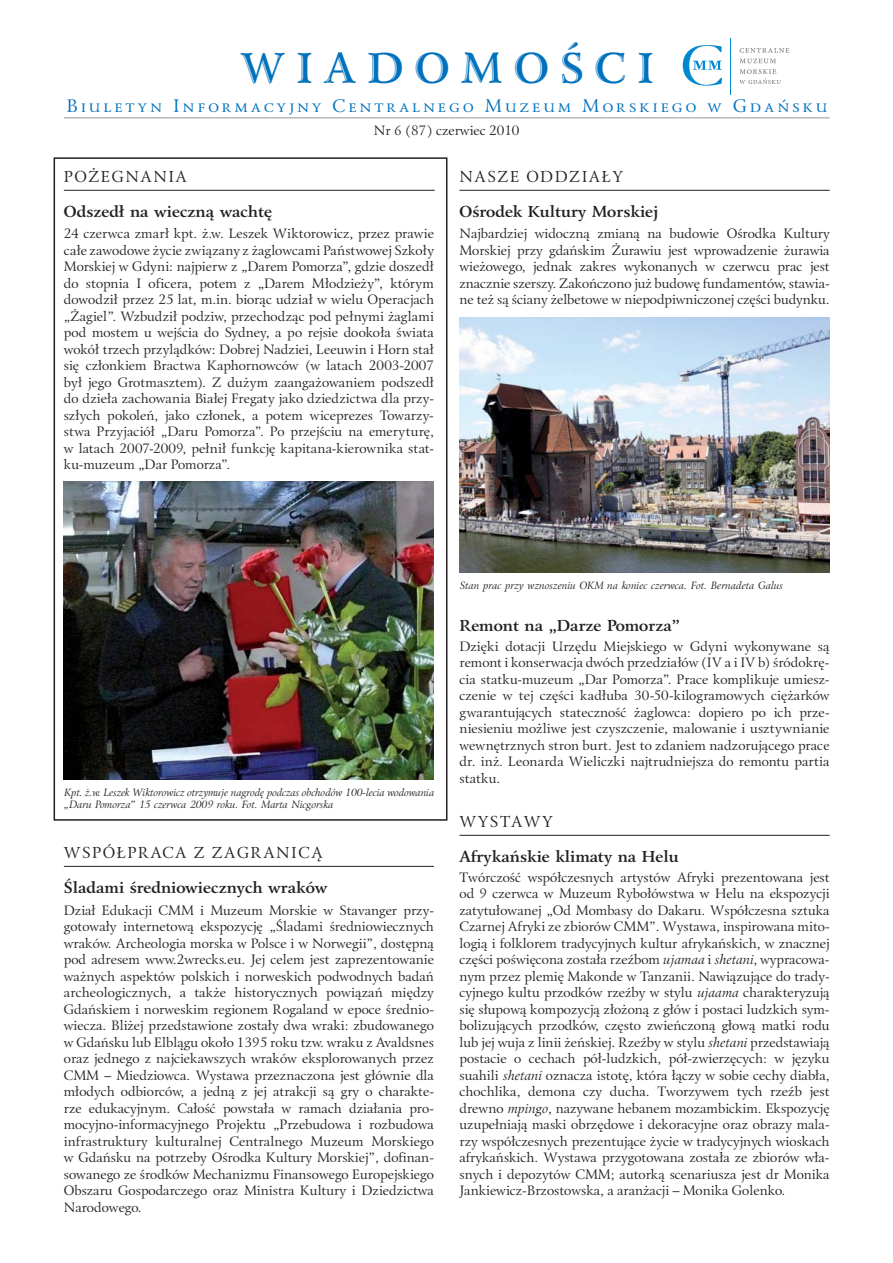
<style>
.page{position:relative;width:893px;height:1263px;background:#fff}
.page>*{position:absolute;margin:0;border:0;box-sizing:border-box;transform-origin:0 0}
.t1{font:45px "Eunice EFN Handtooled";letter-spacing:.25em;color:#0071bc}
.t2{font:18px "Eunice EFN";letter-spacing:.19em;color:#0071bc}
.t3{font:700 15.75px "Eunice EFN";color:#231f20}
.t4{font:15.75px "Eunice EFN";letter-spacing:.28em;color:#231f20}
.t5{font:15.75px "Eunice EFN";letter-spacing:.25em;color:#231f20}
.t6{font:13.5px/16.5px "Eunice EFN";color:#231f20;text-align:justify}
.t7{font:italic 10.5px/12px "Eunice EFN";letter-spacing:-.01em;color:#231f20}
.s1{font-style:italic}
</style>
<div class="page">
<div style="left:54px;top:157px;width:393px;height:664px;border:2px solid #231f20"></div>
<hr style="left:64px;top:118px;width:765px;height:1px;background:#939598">
<hr style="left:64px;top:190px;width:370px;height:1px;background:#231f20">
<svg style="left:739px;top:48px;width:50px;height:5px"></svg>
<svg style="left:740px;top:59px;width:36px;height:4px"></svg>
<svg style="left:739px;top:69px;width:41px;height:15px"></svg>
<svg style="left:682px;top:45px;width:40px;height:41px"></svg>
<hr style="left:730px;top:38px;width:1px;height:56px;background:#0089cf">
<img style="left:64px;top:482px;width:370px;height:297px">
<hr style="left:64px;top:866px;width:370px;height:1px;background:#231f20">
<hr style="left:459px;top:190px;width:370px;height:1px;background:#231f20">
<img style="left:459px;top:317px;width:370px;height:255px">
<hr style="left:459px;top:835px;width:370px;height:1px;background:#231f20">
<h1 class="t1" style="left:240px;top:52px;width:415px">WIADOMOŚCI</h1>
<h2 class="t2" style="left:66px;top:97px;width:762px">BIULETYN INFORMACYJNY CENTRALNEGO MUZEUM MORSKIEGO W GDAŃSKU</h2>
<p class="t4" style="left:64px;top:169px;width:122px">POŻEGNANIA</p>
<p class="t3" style="left:64px;top:202px;width:210px">Odszedł na wieczną wachtę</p>
<p class="t6" style="left:374px;top:123px;width:147px">Nr 6 (87) czerwiec 2010</p>
<p class="t4" style="left:459px;top:169px;width:162px">NASZE ODDZIAŁY</p>
<p class="t3" style="left:459px;top:202px;width:200px">Ośrodek Kultury Morskiej</p>
<p class="t6" style="left:64px;top:226px;width:371px">24 czerwca zmarł kpt. ż.w. Leszek Wiktorowicz, przez prawie całe zawodowe życie związany z żaglowcami Państwowej Szkoły Morskiej w Gdyni: najpierw z „Darem Pomorza”, gdzie doszedł do stopnia I oficera, potem z „Darem Młodzieży”, którym dowodził przez 25 lat, m.in. biorąc udział w wielu Operacjach „Żagiel”. Wzbudził podziw, przechodząc pod pełnymi żaglami pod mostem u wejścia do Sydney, a po rejsie dookoła świata wokół trzech przylądków: Dobrej Nadziei, Leeuwin i Horn stał się członkiem Bractwa Kaphornowców (w latach 2003-2007 był jego Grotmasztem). Z dużym zaangażowaniem podszedł do dzieła zachowania Białej Fregaty jako dziedzictwa dla przy&shy;szłych pokoleń, jako członek, a potem wiceprezes Towarzy&shy;stwa Przyjaciół „Daru Pomorza”. Po przejściu na emeryturę, w latach 2007-2009, pełnił funkcję kapitana-kierownika stat&shy;ku-muzeum „Dar Pomorza”.</p>
<p class="t6" style="left:459px;top:226px;width:371px">Najbardziej widoczną zmianą na budowie Ośrodka Kultury Morskiej przy gdańskim Żurawiu jest wprowadzenie żurawia wieżowego, jednak zakres wykonanych w czerwcu prac jest znacznie szerszy. Zakończono już budowę fundamentów, stawia&shy;ne też są ściany żelbetowe w niepodpiwniczonej części budynku.</p>
<p class="t7" style="left:64px;top:787px;width:371px">Kpt. ż.w. Leszek Wiktorowicz otrzymuje nagrodę podczas obchodów 100-lecia wodowania „Daru Pomorza” 15 czerwca 2009 roku. Fot. Marta Nicgorska</p>
<p class="t5" style="left:64px;top:845px;width:260px">WSPÓŁPRACA Z ZAGRANICĄ</p>
<p class="t3" style="left:64px;top:878px;width:265px">Śladami średniowiecznych wraków</p>
<p class="t6" style="left:64px;top:903px;width:371px">Dział Edukacji CMM i Muzeum Morskie w Stavanger przy&shy;gotowały internetową ekspozycję „Śladami średniowiecznych wraków. Archeologia morska w Polsce i w Norwegii”, dostępną pod adresem www.2wrecks.eu. Jej celem jest zaprezentowanie ważnych aspektów polskich i norweskich podwodnych badań archeologicznych, a także historycznych powiązań między Gdańskiem i norweskim regionem Rogaland w epoce średnio&shy;wiecza. Bliżej przedstawione zostały dwa wraki: zbudowanego w Gdańsku lub Elblągu około 1395 roku tzw. wraku z Avaldsnes oraz jednego z najciekawszych wraków eksplorowanych przez CMM – Miedziowca. Wystawa przeznaczona jest głównie dla młodych odbiorców, a jedną z jej atrakcji są gry o charakte&shy;rze edukacyjnym. Całość powstała w ramach działania pro&shy;mocyjno-informacyjnego Projektu „Przebudowa i rozbudowa infrastruktury kulturalnej Centralnego Muzeum Morskiego w Gdańsku na potrzeby Ośrodka Kultury Morskiej”, dofinan&shy;sowanego ze środków Mechanizmu Finansowego Europejskiego Obszaru Gospodarczego oraz Ministra Kultury i Dziedzictwa Narodowego.</p>
<p class="t7" style="left:459px;top:581px;width:324px">Stan prac przy wznoszeniu OKM na koniec czerwca. Fot. Bernadeta Galus</p>
<p class="t3" style="left:459px;top:616px;width:222px">Remont na „Darze Pomorza”</p>
<p class="t6" style="left:459px;top:639px;width:371px">Dzięki dotacji Urzędu Miejskiego w Gdyni wykonywane są remont i konserwacja dwóch przedziałów (IV a i IV b) śródokrę&shy;cia statku-muzeum „Dar Pomorza”. Prace komplikuje umiesz&shy;czenie w tej części kadłuba 30-50-kilogramowych ciężarków gwarantujących stateczność żaglowca: dopiero po ich prze&shy;niesieniu możliwe jest czyszczenie, malowanie i usztywnianie wewnętrznych stron burt. Jest to zdaniem nadzorującego prace dr. inż. Leonarda Wieliczki najtrudniejsza do remontu partia statku.</p>
<p class="t4" style="left:459px;top:814px;width:92px">WYSTAWY</p>
<p class="t3" style="left:459px;top:847px;width:221px">Afrykańskie klimaty na Helu</p>
<p class="t6" style="left:459px;top:870px;width:371px">Twórczość współczesnych artystów Afryki prezentowana jest od 9 czerwca w Muzeum Rybołówstwa w Helu na ekspozycji zatytułowanej „Od Mombasy do Dakaru. Współczesna sztuka Czarnej Afryki ze zbiorów CMM”. Wystawa, inspirowana mito&shy;logią i folklorem tradycyjnych kultur afrykańskich, w znacznej części poświęcona została rzeźbom <span class="s1">ujamaa</span> i <span class="s1">shetani</span>, wypracowa&shy;nym przez plemię Makonde w Tanzanii. Nawiązujące do trady&shy;cyjnego kultu przodków rzeźby w stylu <span class="s1">ujaama</span> charakteryzują się słupową kompozycją złożoną z głów i postaci ludzkich sym&shy;bolizujących przodków, często zwieńczoną głową matki rodu lub jej wuja z linii żeńskiej. Rzeźby w stylu <span class="s1">shetani</span> przedstawiają postacie o cechach pół-ludzkich, pół-zwierzęcych: w języku suahili <span class="s1">shetani</span> oznacza istotę, która łączy w sobie cechy diabła, chochlika, demona czy ducha. Tworzywem tych rzeźb jest drewno <span class="s1">mpingo</span>, nazywane hebanem mozambickim. Ekspozycję uzupełniają maski obrzędowe i dekoracyjne oraz obrazy mala&shy;rzy współczesnych prezentujące życie w tradycyjnych wioskach afrykańskich. Wystawa przygotowana została ze zbiorów wła&shy;snych i depozytów CMM; autorką scenariusza jest dr Monika Jankiewicz-Brzostowska, a aranżacji – Monika Golenko.</p>
</div>
